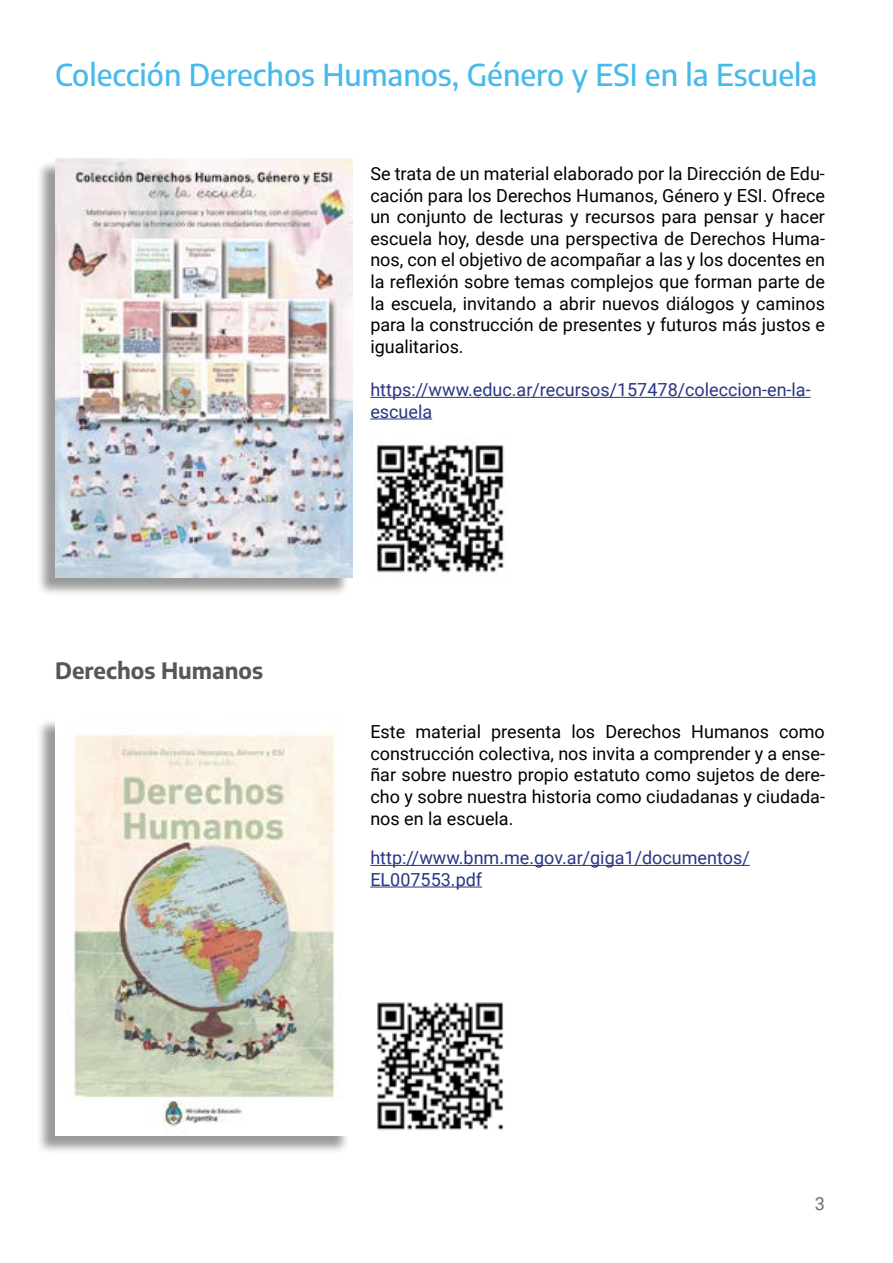
<style>
.page{position:relative;width:893px;height:1263px;background:#fff}
.page>*{position:absolute;margin:0;border:0;box-sizing:border-box;transform-origin:0 0}
.t1{font:500 30px "Encode Sans";color:#47baec}
.t2{font:700 22.5px "Encode Sans";color:#575756}
.t3{font:18px/21.6px "Roboto";color:#000;text-align:justify}
.t4{font:18px/21.6px "Roboto";color:#283583}
.t5{font:18px "Roboto";color:#706f6f}
</style>
<div class="page">
<hr style="left:370px;top:397px;width:441px;height:1px;background:#283583">
<hr style="left:370px;top:418px;width:62px;height:1px;background:#283583">
<hr style="left:370px;top:865px;width:380px;height:1px;background:#283583">
<hr style="left:370px;top:886px;width:112px;height:1px;background:#283583">
<div style="left:37px;top:161px;width:313px;height:436px;background:#000;opacity:.4"></div>
<img style="left:55px;top:158px;width:297px;height:420px">
<div style="left:37px;top:718px;width:313px;height:437px;background:#000;opacity:.4"></div>
<img style="left:55px;top:718px;width:295px;height:417px">
<img style="left:375px;top:438px;width:130px;height:135px">
<img style="left:377px;top:1002px;width:127px;height:128px">
<h1 class="t1" style="left:55px;top:54px;width:764px">Colección Derechos Humanos, Género y ESI en la Escuela</h1>
<p class="t2" style="left:55px;top:655px;width:209px">Derechos Humanos</p>
<p class="t3" style="left:370px;top:162px;width:456px">Se trata de un material elaborado por la Dirección de Edu&shy;cación para los Derechos Humanos, Género y ESI. Ofrece un conjunto de lecturas y recursos para pensar y hacer escuela hoy, desde una perspectiva de Derechos Huma&shy;nos, con el objetivo de acompañar a las y los docentes en la reflexión sobre temas complejos que forman parte de la escuela, invitando a abrir nuevos diálogos y caminos para la construcción de presentes y futuros más justos e igualitarios.</p>
<p class="t4" style="left:370px;top:378px;width:442px">https://www.educ.ar/recursos/157478/coleccion-en-la&shy;escuela</p>
<p class="t3" style="left:370px;top:720px;width:456px">Este material presenta los Derechos Humanos como construcción colectiva, nos invita a comprender y a ense&shy;ñar sobre nuestro propio estatuto como sujetos de dere&shy;cho y sobre nuestra historia como ciudadanas y ciudada&shy;nos en la escuela.</p>
<p class="t4" style="left:370px;top:846px;width:381px">http://www.bnm.me.gov.ar/giga1/documentos/<br>EL007553.pdf</p>
<p class="t5" style="left:815px;top:1190px;width:12px">3</p>
</div>
